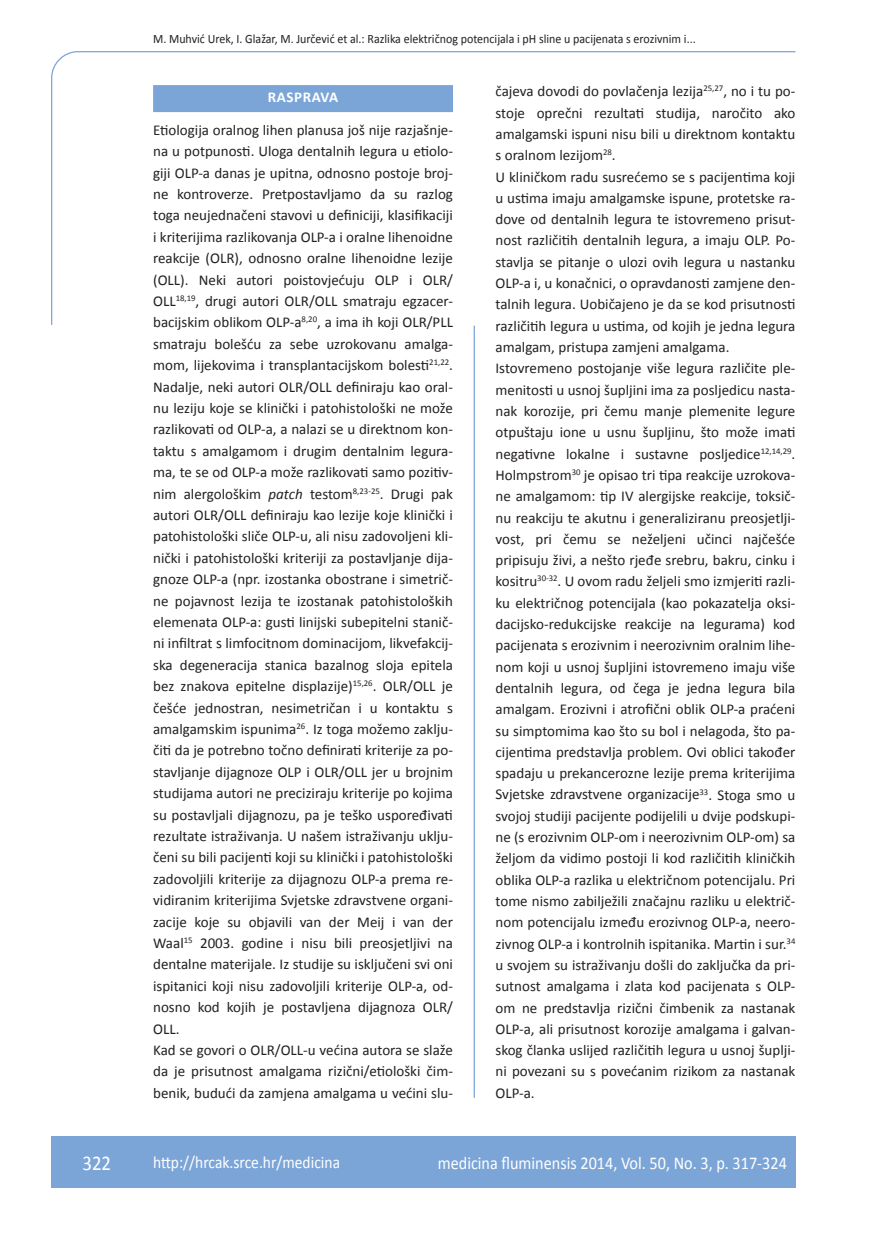
<style>
.page{position:relative;width:872px;height:1234px;background:#fff}
.page>*{position:absolute;margin:0;border:0;box-sizing:border-box;transform-origin:0 0}
.t1{font:21px "Calibri";color:#fff;scale:.9 1}
.t2{font:18px "Calibri";color:#fff;scale:.9 1}
.t3{font:17.25px "Calibri";color:#fff;scale:.9 1}
.t4{font:15px/21.3px "Calibri";color:#231f20}
.t5{font:700 15px "Calibri";letter-spacing:.04em;color:#fff}
.t6{font:12.75px "Calibri";color:#231f20;scale:.94 1}
.s1{font-style:italic}
</style>
<div class="page">
<svg style="left:51px;top:51px;width:745px;height:274px"></svg>
<hr style="left:473px;top:325px;width:2px;height:772px;background:#7ca5d7">
<div style="left:51px;top:1135px;width:744px;height:51px;background:#7ca5d7"></div>
<div style="left:153px;top:85px;width:300px;height:27px;background:#7ca5d7"></div>
<p class="t6" style="left:153px;top:30px;width:579px">M. Muhvić Urek, I. Glažar, M. Jurčević et al.: Razlika električnog potencijala i pH sline u pacijenata s erozivnim i...</p>
<p class="t5" style="left:268px;top:88px;width:72px">RASPRAVA</p>
<p class="t4" style="left:153px;top:118px;width:301px">Etiologija oralnog lihen planusa još nije razjašnje&shy;na u potpunosti. Uloga dentalnih legura u etiolo&shy;giji OLP-a danas je upitna, odnosno postoje broj&shy;ne kontroverze. Pretpostavljamo da su razlog toga neujednačeni stavovi u definiciji, klasifikaciji i kriterijima razlikovanja OLP-a i oralne lihenoidne reakcije (OLR), odnosno oralne lihenoidne lezije (OLL). Neki autori poistovjećuju OLP i OLR/ OLL<sup>18,19</sup>, drugi autori OLR/OLL smatraju egzacer&shy;bacijskim oblikom OLP-a<sup>8,20</sup>, a ima ih koji OLR/PLL smatraju bolešću za sebe uzrokovanu amalga&shy;mom, lijekovima i transplantacijskom bolesti<sup>21,22</sup>.<br>Nadalje, neki autori OLR/OLL definiraju kao oral&shy;nu leziju koje se klinički i patohistološki ne može razlikovati od OLP-a, a nalazi se u direktnom kon&shy;taktu s amalgamom i drugim dentalnim legura&shy;ma, te se od OLP-a može razlikovati samo pozitiv&shy;nim alergološkim <span class="s1">patch</span> testom<sup>8,23-25</sup>. Drugi pak autori OLR/OLL definiraju kao lezije koje klinički i patohistološki sliče OLP-u, ali nisu zadovoljeni kli&shy;nički i patohistološki kriteriji za postavljanje dija&shy;gnoze OLP-a (npr. izostanka obostrane i simetrič&shy;ne pojavnost lezija te izostanak patohistoloških elemenata OLP-a: gusti linijski subepitelni stanič&shy;ni infiltrat s limfocitnom dominacijom, likvefakcij&shy;ska degeneracija stanica bazalnog sloja epitela bez znakova epitelne displazije)<sup>15,26</sup>. OLR/OLL je češće jednostran, nesimetričan i u kontaktu s amalgamskim ispunima<sup>26</sup>. Iz toga možemo zaklju&shy;čiti da je potrebno točno definirati kriterije za po&shy;stavljanje dijagnoze OLP i OLR/OLL jer u brojnim studijama autori ne preciziraju kriterije po kojima su postavljali dijagnozu, pa je teško uspoređivati rezultate istraživanja. U našem istraživanju uklju&shy;čeni su bili pacijenti koji su klinički i patohistološki zadovoljili kriterije za dijagnozu OLP-a prema re&shy;vidiranim kriterijima Svjetske zdravstvene organi&shy;zacije koje su objavili van der Meij i van der Waal<sup>15</sup> 2003. godine i nisu bili preosjetljivi na dentalne materijale. Iz studije su isključeni svi oni ispitanici koji nisu zadovoljili kriterije OLP-a, od&shy;nosno kod kojih je postavljena dijagnoza OLR/ OLL.<br>Kad se govori o OLR/OLL-u većina autora se slaže da je prisutnost amalgama rizični/etiološki čim&shy;benik, budući da zamjena amalgama u većini slu-</p>
<p class="t4" style="left:495px;top:80px;width:301px">čajeva dovodi do povlačenja lezija<sup>25,27</sup>, no i tu po&shy;stoje oprečni rezultati studija, naročito ako amalgamski ispuni nisu bili u direktnom kontaktu s oralnom lezijom<sup>28</sup>.<br>U kliničkom radu susrećemo se s pacijentima koji u ustima imaju amalgamske ispune, protetske ra&shy;dove od dentalnih legura te istovremeno prisut&shy;nost različitih dentalnih legura, a imaju OLP. Po&shy;stavlja se pitanje o ulozi ovih legura u nastanku OLP-a i, u konačnici, o opravdanosti zamjene den&shy;talnih legura. Uobičajeno je da se kod prisutnosti različitih legura u ustima, od kojih je jedna legura amalgam, pristupa zamjeni amalgama.<br>Istovremeno postojanje više legura različite ple&shy;menitosti u usnoj šupljini ima za posljedicu nasta&shy;nak korozije, pri čemu manje plemenite legure otpuštaju ione u usnu šupljinu, što može imati negativne lokalne i sustavne posljedice<sup>12,14,29</sup>.<br>Holmpstrom<sup>30</sup> je opisao tri tipa reakcije uzrokova&shy;ne amalgamom: tip IV alergijske reakcije, toksič&shy;nu reakciju te akutnu i generaliziranu preosjetlji&shy;vost, pri čemu se neželjeni učinci najčešće pripisuju živi, a nešto rjeđe srebru, bakru, cinku i kositru<sup>30-32</sup>. U ovom radu željeli smo izmjeriti razli&shy;ku električnog potencijala (kao pokazatelja oksi&shy;dacijsko-redukcijske reakcije na legurama) kod pacijenata s erozivnim i neerozivnim oralnim lihe&shy;nom koji u usnoj šupljini istovremeno imaju više dentalnih legura, od čega je jedna legura bila amalgam. Erozivni i atrofični oblik OLP-a praćeni su simptomima kao što su bol i nelagoda, što pa&shy;cijentima predstavlja problem. Ovi oblici također spadaju u prekancerozne lezije prema kriterijima Svjetske zdravstvene organizacije<sup>33</sup>. Stoga smo u svojoj studiji pacijente podijelili u dvije podskupi&shy;ne (s erozivnim OLP-om i neerozivnim OLP-om) sa željom da vidimo postoji li kod različitih kliničkih oblika OLP-a razlika u električnom potencijalu. Pri tome nismo zabilježili značajnu razliku u električ&shy;nom potencijalu između erozivnog OLP-a, neero&shy;zivnog OLP-a i kontrolnih ispitanika. Martin i sur.<sup>34 </sup>u svojem su istraživanju došli do zaključka da pri&shy;sutnost amalgama i zlata kod pacijenata s OLP&shy;om ne predstavlja rizični čimbenik za nastanak OLP-a, ali prisutnost korozije amalgama i galvan&shy;skog članka uslijed različitih legura u usnoj šuplji&shy;ni povezani su s povećanim rizikom za nastanak OLP-a.</p>
<h1 class="t1" style="left:82px;top:1149px;width:33px">322</h1>
<p class="t3" style="left:153px;top:1150px;width:209px">http://hrcak.srce.hr/medicina</p>
<p class="t2" style="left:438px;top:1151px;width:389px">medicina fluminensis 2014, Vol. 50, No. 3, p. 317-324</p>
</div>
